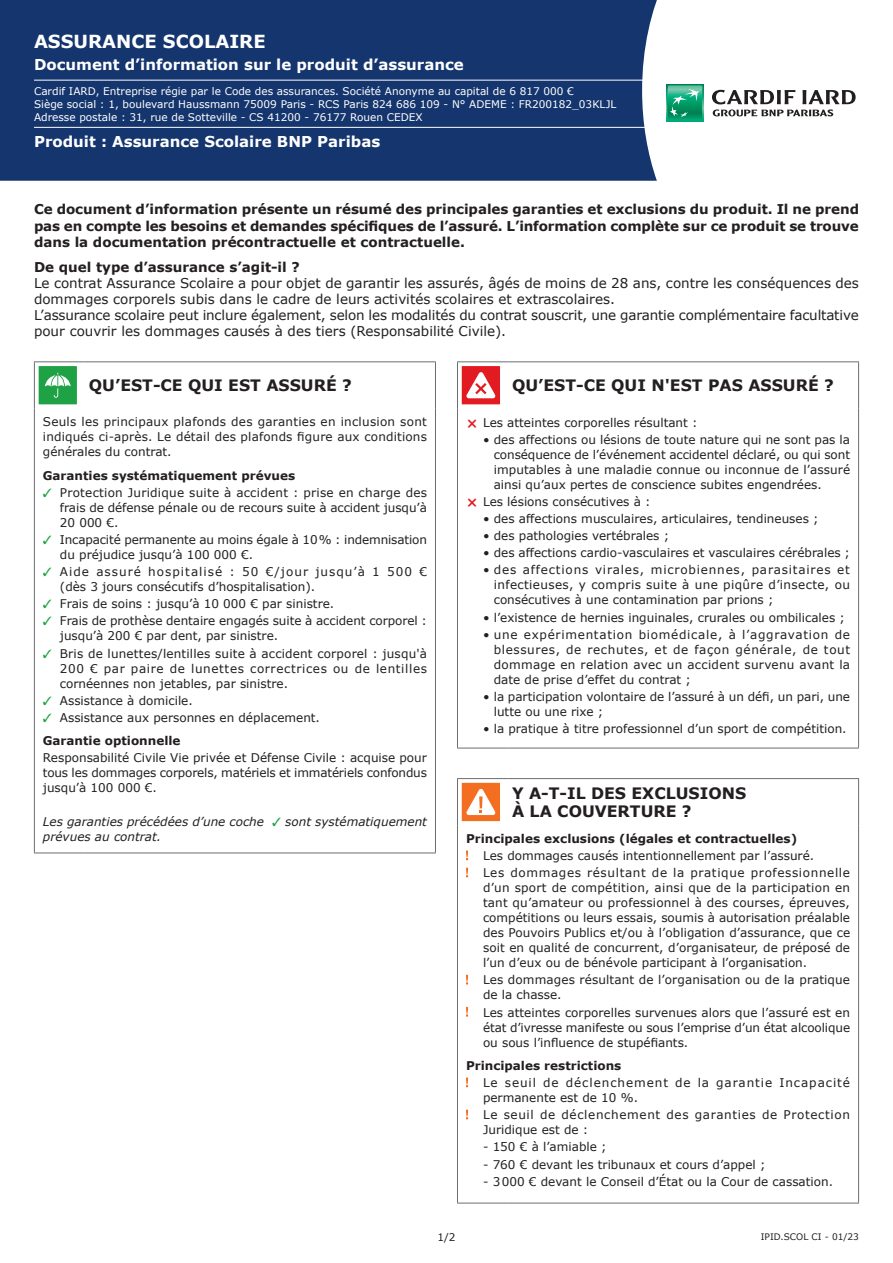
<style>
.page{position:relative;width:893px;height:1263px;background:#fff}
.page>*{position:absolute;margin:0;border:0;box-sizing:border-box;transform-origin:0 0}
.t1{font:700 18px "Verdana";color:#fff}
.t2{font:700 15.75px/18.9px "Verdana";color:#231f20}
.t3{font:700 15px "Verdana";color:#fff}
.t4{font:13.5px/16.2px "Verdana";color:#231f20}
.t5{font:700 13.5px/16.2px "Verdana";color:#231f20;text-align:justify}
.t6{font:12px/15px "Verdana";color:#231f20;text-align:justify}
.t7{font:700 12px "Verdana";color:#231f20}
.t8{font:12px/17.1px "Verdana";letter-spacing:.045em;color:#231f20}
.t9{font:italic 12px/15px "Verdana";color:#231f20}
.t10{font:12px/15px "Verdana";letter-spacing:.08em;color:#231f20}
.t11{font:12px/15px "Verdana";letter-spacing:.055em;color:#231f20}
.t12{font:10.5px/12.6px "Verdana";color:#fff}
.t13{font:10.5px "Verdana";color:#231f20}
.t14{font:9px "Verdana";color:#231f20}
.s1{color:#1fa245}
.s2{font-weight:700}
</style>
<div class="page">
<div style="left:0;top:0;width:657px;height:181px;background:#14356d"></div>
<div style="left:666px;top:85px;width:37px;height:37px;background:#00ab79"></div>
<svg style="left:667px;top:85px;width:35px;height:34px"></svg>
<svg style="left:712px;top:90px;width:144px;height:26px"></svg>
<hr style="left:457px;top:361px;width:51px;height:1px;background:#6c6d70">
<hr style="left:457px;top:362px;width:1px;height:47px;background:#6c6d70">
<hr style="left:508px;top:361px;width:351px;height:1px;background:#6c6d70">
<hr style="left:858px;top:362px;width:1px;height:47px;background:#6c6d70">
<hr style="left:457px;top:409px;width:1px;height:339px;background:#6c6d70">
<hr style="left:858px;top:409px;width:1px;height:339px;background:#6c6d70">
<hr style="left:457px;top:748px;width:51px;height:1px;background:#6c6d70">
<hr style="left:508px;top:748px;width:351px;height:1px;background:#6c6d70">
<div style="left:462px;top:366px;width:38px;height:38px;background:#e21a21"></div>
<svg style="left:466px;top:372px;width:30px;height:26px"></svg>
<hr style="left:457px;top:778px;width:51px;height:1px;background:#6c6d70">
<hr style="left:457px;top:779px;width:1px;height:46px;background:#6c6d70">
<hr style="left:508px;top:778px;width:351px;height:1px;background:#6c6d70">
<hr style="left:858px;top:779px;width:1px;height:46px;background:#6c6d70">
<hr style="left:457px;top:825px;width:1px;height:378px;background:#6c6d70">
<hr style="left:858px;top:825px;width:1px;height:378px;background:#6c6d70">
<hr style="left:457px;top:1203px;width:51px;height:1px;background:#6c6d70">
<hr style="left:508px;top:1203px;width:351px;height:1px;background:#6c6d70">
<div style="left:462px;top:783px;width:38px;height:38px;background:#f36e21"></div>
<svg style="left:466px;top:789px;width:30px;height:26px"></svg>
<svg style="left:466px;top:850px;width:2px;height:10px"></svg>
<svg style="left:466px;top:868px;width:2px;height:9px"></svg>
<svg style="left:466px;top:975px;width:2px;height:9px"></svg>
<svg style="left:466px;top:1007px;width:2px;height:9px"></svg>
<svg style="left:466px;top:1077px;width:2px;height:10px"></svg>
<svg style="left:466px;top:1110px;width:2px;height:9px"></svg>
<hr style="left:34px;top:361px;width:51px;height:1px;background:#6c6d70">
<hr style="left:34px;top:362px;width:1px;height:47px;background:#6c6d70">
<hr style="left:85px;top:361px;width:351px;height:1px;background:#6c6d70">
<hr style="left:435px;top:362px;width:1px;height:47px;background:#6c6d70">
<hr style="left:34px;top:409px;width:1px;height:443px;background:#6c6d70">
<hr style="left:435px;top:409px;width:1px;height:443px;background:#6c6d70">
<hr style="left:34px;top:852px;width:51px;height:1px;background:#6c6d70">
<hr style="left:85px;top:852px;width:351px;height:1px;background:#6c6d70">
<div style="left:39px;top:366px;width:38px;height:38px;background:#1fa245"></div>
<svg style="left:45px;top:373px;width:26px;height:25px"></svg>
<hr style="left:34px;top:80px;width:720px;height:1px;background:#fff">
<hr style="left:34px;top:127px;width:720px;height:1px;background:#fff">
<h1 class="t1" style="left:34px;top:30px;width:233px">ASSURANCE SCOLAIRE</h1>
<p class="t3" style="left:34px;top:55px;width:431px">Document d’information sur le produit d’assurance</p>
<p class="t12" style="left:34px;top:85px;width:584px">Cardif IARD, Entreprise régie par le Code des assurances. Société Anonyme au capital de 6 817 000 €<br>Siège social : 1, boulevard Haussmann 75009 Paris - RCS Paris 824 686 109 - N° ADEME : FR200182_03KLJL<br>Adresse postale : 31, rue de Sotteville - CS 41200 - 76177 Rouen CEDEX</p>
<p class="t3" style="left:34px;top:132px;width:348px">Produit : Assurance Scolaire BNP Paribas</p>
<p class="t5" style="left:34px;top:202px;width:827px">Ce document d’information présente un résumé des principales garanties et exclusions du produit. Il ne prend pas en compte les besoins et demandes spécifiques de l’assuré. L’information complète sur ce produit se trouve dans la documentation précontractuelle et contractuelle.</p>
<p class="t5" style="left:34px;top:259px;width:267px">De quel type d’assurance s’agit-il ?</p>
<p class="t4" style="left:34px;top:275px;width:826px">Le contrat Assurance Scolaire a pour objet de garantir les assurés, âgés de moins de 28 ans, contre les conséquences des dommages corporels subis dans le cadre de leurs activités scolaires et extrascolaires.<br>L’assurance scolaire peut inclure également, selon les modalités du contrat souscrit, une garantie complémentaire facultative pour couvrir les dommages causés à des tiers (Responsabilité Civile).</p>
<h2 class="t2" style="left:512px;top:376px;width:323px">QU’EST-CE QUI N'EST PAS ASSURÉ ?</h2>
<p class="t6" style="left:483px;top:415px;width:216px">Les atteintes corporelles résultant :</p>
<p class="t6" style="left:494px;top:432px;width:358px;text-indent:-11px">• des affections ou lésions de toute nature qui ne sont pas la conséquence de l’événement accidentel déclaré, ou qui sont imputables à une maladie connue ou inconnue de l’assuré ainsi qu’aux pertes de conscience subites engendrées.</p>
<p class="t6" style="left:483px;top:494px;width:169px">Les lésions consécutives à :</p>
<p class="t6" style="left:483px;top:511px;width:337px">• des affections musculaires, articulaires, tendineuses ;</p>
<p class="t6" style="left:483px;top:528px;width:188px">• des pathologies vertébrales ;</p>
<p class="t6" style="left:483px;top:546px;width:369px">• des affections cardio-vasculaires et vasculaires cérébrales ;</p>
<p class="t6" style="left:494px;top:563px;width:358px;text-indent:-11px">• des affections virales, microbiennes, parasitaires et infectieuses, y compris suite à une piqûre d’insecte, ou consécutives à une contamination par prions ;</p>
<p class="t6" style="left:483px;top:610px;width:363px">• l’existence de hernies inguinales, crurales ou ombilicales ;</p>
<p class="t6" style="left:494px;top:627px;width:358px;text-indent:-11px">• une expérimentation biomédicale, à l’aggravation de blessures, de rechutes, et de façon générale, de tout dommage en relation avec un accident survenu avant la date de prise d’effet du contrat ;</p>
<p class="t6" style="left:494px;top:689px;width:358px;text-indent:-11px">• la participation volontaire de l’assuré à un défi, un pari, une lutte ou une rixe ;</p>
<p class="t6" style="left:483px;top:721px;width:365px">• la pratique à titre professionnel d’un sport de compétition.</p>
<h2 class="t2" style="left:89px;top:376px;width:264px">QU’EST-CE QUI EST ASSURÉ ?</h2>
<p class="t6" style="left:43px;top:415px;width:386px">Seuls les principaux plafonds des garanties en inclusion sont indiqués ci-après. Le détail des plafonds figure aux conditions générales du contrat.</p>
<p class="t7" style="left:43px;top:468px;width:254px">Garanties systématiquement prévues</p>
<p class="t6" style="left:60px;top:485px;width:369px;text-indent:-17px"><span class="s1">✓</span> Protection Juridique suite à accident : prise en charge des frais de défense pénale ou de recours suite à accident jusqu’à 20 000 €.</p>
<p class="t6" style="left:60px;top:532px;width:369px;text-indent:-17px"><span class="s1">✓</span> Incapacité permanente au moins égale à 10% : indemnisation du préjudice jusqu’à 100 000 €.</p>
<p class="t6" style="left:60px;top:564px;width:369px;text-indent:-17px"><span class="s1">✓</span> Aide assuré hospitalisé : 50 €/jour jusqu’à 1 500 € (dès 3 jours consécutifs d’hospitalisation).</p>
<p class="t6" style="left:43px;top:597px;width:293px"><span class="s1">✓</span> Frais de soins : jusqu’à 10 000 € par sinistre.</p>
<p class="t6" style="left:60px;top:614px;width:369px;text-indent:-17px"><span class="s1">✓</span> Frais de prothèse dentaire engagés suite à accident corporel : jusqu’à 200 € par dent, par sinistre.</p>
<p class="t6" style="left:60px;top:646px;width:369px;text-indent:-17px"><span class="s1">✓</span> Bris de lunettes/lentilles suite à accident corporel : jusqu'à 200 € par paire de lunettes correctrices ou de lentilles cornéennes non jetables, par sinistre.</p>
<p class="t6" style="left:43px;top:693px;width:151px"><span class="s1">✓</span> Assistance à domicile.</p>
<p class="t6" style="left:43px;top:706px;width:279px;line-height:23.5px"><span class="s1">✓</span> Assistance aux personnes en déplacement.<br><span class="s2">Garantie optionnelle</span></p>
<p class="t6" style="left:43px;top:751px;width:386px">Responsabilité Civile Vie privée et Défense Civile : acquise pour tous les dommages corporels, matériels et immatériels confondus jusqu’à 100 000 €.</p>
<p class="t9" style="left:43px;top:814px;width:386px">Les garanties précédées d’une coche <span class="s1">✓</span> sont systématiquement prévues au contrat.</p>
<h2 class="t2" style="left:512px;top:783px;width:236px">Y A-T-IL DES EXCLUSIONS<br>À LA COUVERTURE ?</h2>
<p class="t7" style="left:466px;top:831px;width:333px">Principales exclusions (légales et contractuelles)</p>
<p class="t8" style="left:483px;top:847px;width:368px">Les dommages causés intentionnellement par l’assuré.<br>Les dommages résultant de la pratique professionnelle</p>
<p class="t6" style="left:483px;top:881px;width:369px">d’un sport de compétition, ainsi que de la participation en tant qu’amateur ou professionnel à des courses, épreuves, compétitions ou leurs essais, soumis à autorisation préalable des Pouvoirs Publics et/ou à l’obligation d’assurance, que ce soit en qualité de concurrent, d’organisateur, de préposé de l’un d’eux ou de bénévole participant à l’organisation.</p>
<p class="t6" style="left:483px;top:973px;width:368px">Les dommages résultant de l’organisation ou de la pratique de la chasse.</p>
<p class="t6" style="left:483px;top:1005px;width:369px">Les atteintes corporelles survenues alors que l’assuré est en état d’ivresse manifeste ou sous l’emprise d’un état alcoolique ou sous l’influence de stupéfiants.</p>
<p class="t7" style="left:466px;top:1058px;width:157px">Principales restrictions</p>
<p class="t10" style="left:483px;top:1075px;width:369px">Le seuil de déclenchement de la garantie Incapacité permanente est de 10 %.</p>
<p class="t11" style="left:483px;top:1108px;width:368px">Le seuil de déclenchement des garanties de Protection<br>Juridique est de :</p>
<p class="t6" style="left:483px;top:1140px;width:125px">- 150 € à l’amiable ;</p>
<p class="t6" style="left:483px;top:1157px;width:284px">- 760 € devant les tribunaux et cours d’appel ;</p>
<p class="t6" style="left:483px;top:1174px;width:352px">- 3000 € devant le Conseil d’État ou la Cour de cassation.</p>
<p class="t13" style="left:437px;top:1231px;width:20px">1/2</p>
<p class="t14" style="left:761px;top:1231px;width:100px">IPID.SCOL CI - 01/23</p>
</div>
